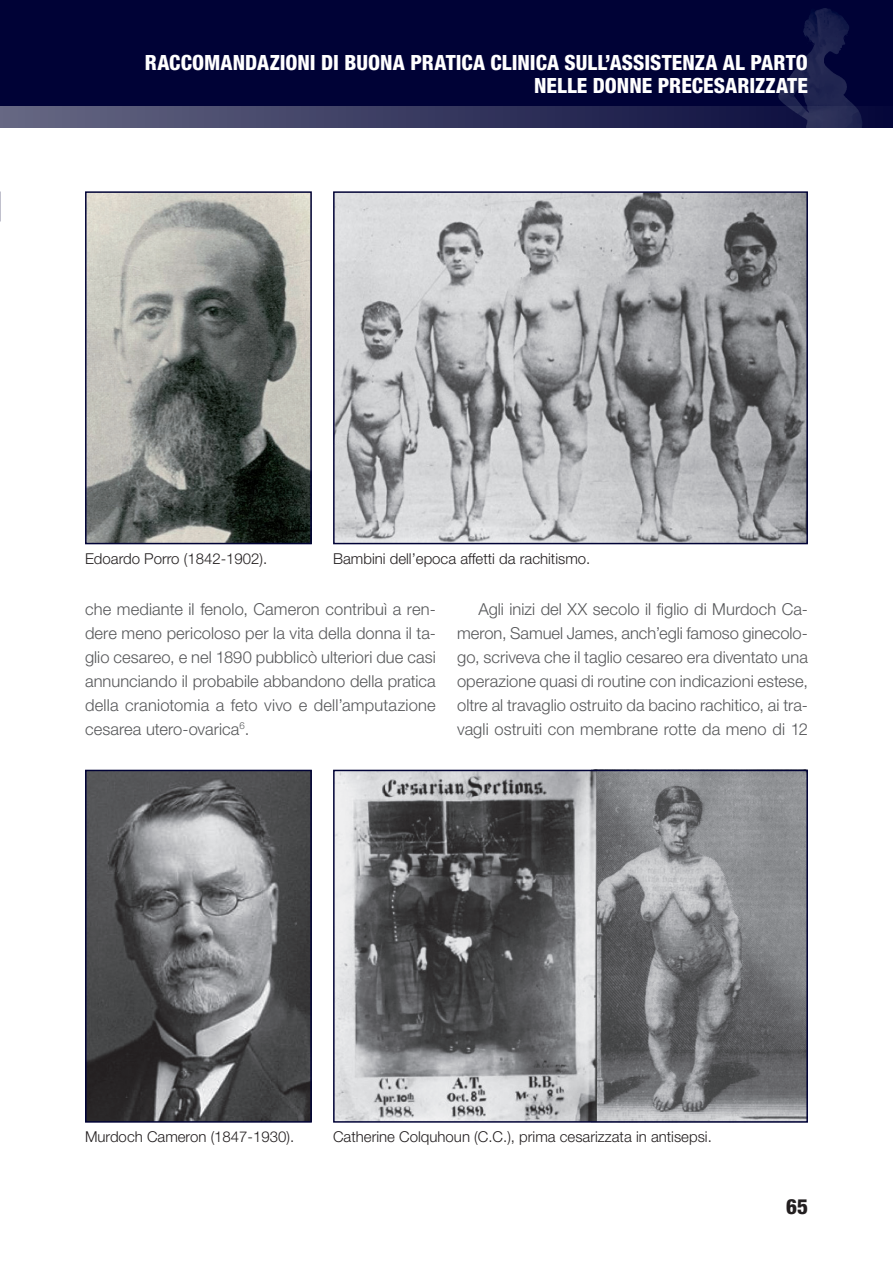
<style>
.page{position:relative;width:893px;height:1263px;background:#fff}
.page>*{position:absolute;margin:0;border:0;box-sizing:border-box;transform-origin:0 0}
.t1{font:800 condensed 21px/22.5px "Helvetica Neue LT Std";color:#fff;text-align:right}
.t2{font:800 condensed 21px "Helvetica Neue LT Std";color:#231f20}
.Testo{font:300 16.5px/24px "Helvetica Neue LT Std";letter-spacing:.005em;color:#57585a;text-align:justify}
.t3{font:300 15px "Helvetica Neue LT Std";color:#231f20}
</style>
<div class="page">
<div style="left:0;top:0;width:893px;height:128px;background:#000236"></div>
<img style="left:778px;top:8px;width:77px;height:98px">
<svg style="left:0;top:106px;width:863px;height:22px;background:#393b61"></svg>
<img style="left:597px;top:773px;width:208px;height:347px">
<img style="left:88px;top:194px;width:221px;height:347px">
<div style="left:85px;top:191px;width:227px;height:353px;border:2px solid #000236"></div>
<img style="left:88px;top:773px;width:221px;height:347px">
<div style="left:85px;top:770px;width:227px;height:353px;border:2px solid #000236"></div>
<img style="left:336px;top:773px;width:261px;height:347px">
<div style="left:333px;top:770px;width:475px;height:353px;border:2px solid #000236"></div>
<img style="left:336px;top:194px;width:469px;height:347px">
<div style="left:333px;top:191px;width:475px;height:353px;border:2px solid #000236"></div>
<p class="t1" style="left:145px;top:51px;width:665px">RACCOMANDAZIONI DI BUONA PRATICA CLINICA SULL’ASSISTENZA AL PARTO<br>NELLE DONNE PRECESARIZZATE</p>
<p class="t3" style="left:85px;top:549px;width:184px">Edoardo Porro (1842-1902).</p>
<p class="t3" style="left:333px;top:549px;width:259px">Bambini dell’epoca affetti da rachitismo.</p>
<p class="Testo" style="left:85px;top:597px;width:352px">che mediante il fenolo, Cameron contribuì a ren&shy;dere meno pericoloso per la vita della donna il ta&shy;glio cesareo, e nel 1890 pubblicò ulteriori due casi annunciando il probabile abbandono della pratica della craniotomia a feto vivo e dell’amputazione cesarea utero-ovarica<sup>6</sup>.</p>
<p class="Testo" style="left:457px;top:597px;width:352px;text-indent:21px">Agli inizi del XX secolo il figlio di Murdoch Ca&shy;meron, Samuel James, anch’egli famoso ginecolo&shy;go, scriveva che il taglio cesareo era diventato una operazione quasi di routine con indicazioni estese, oltre al travaglio ostruito da bacino rachitico, ai tra&shy;vagli ostruiti con membrane rotte da meno di 12</p>
<p class="t3" style="left:85px;top:1127px;width:211px">Murdoch Cameron (1847-1930).</p>
<p class="t3" style="left:333px;top:1127px;width:380px">Catherine Colquhoun (C.C.), prima cesarizzata in antisepsi.</p>
<p class="t2" style="left:786px;top:1194px;width:23px">65</p>
</div>
